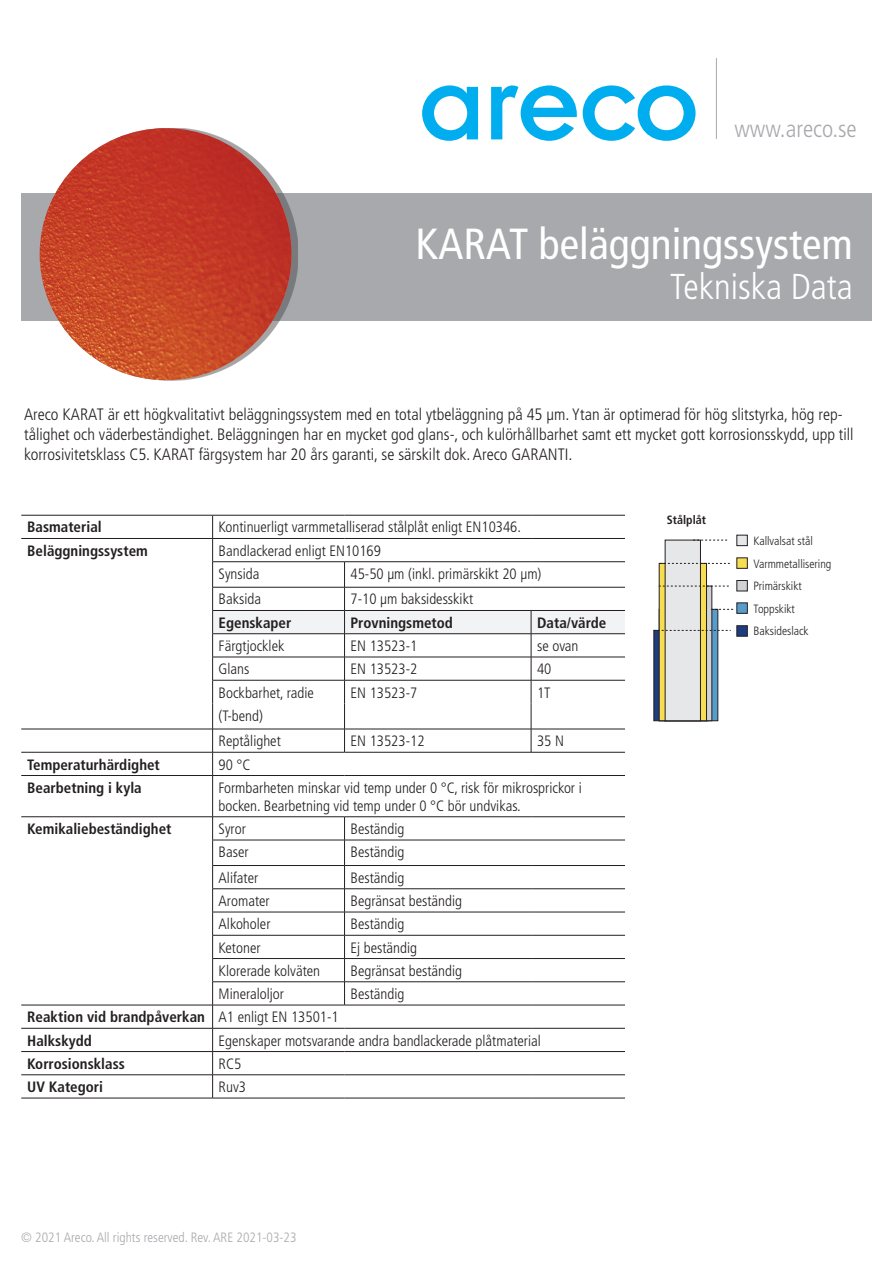
<style>
.page{position:relative;width:893px;height:1263px;background:#fff}
.page>*{position:absolute;margin:0;border:0;box-sizing:border-box;transform-origin:0 0}
.t1{font:condensed 43.5px "Frutiger";color:#fff}
.t2{font:300 condensed 36px "Frutiger";color:#fff}
.t3{font:300 condensed 24px "Frutiger";color:#a8a9ad}
.t4{font:300 condensed 16.5px/19.8px "Frutiger";color:#231f20}
.t5{font:300 condensed 15px/23.2px "Frutiger";color:#231f20}
.t6{font:700 condensed 15px/23.2px "Frutiger";color:#231f20}
.t7{font:300 condensed 13.5px "Frutiger";color:#a8a9ad}
.t8{font:300 condensed 12px/22.5px "Frutiger";color:#231f20}
.t9{font:700 condensed 12px "Frutiger";color:#231f20}
.s1{font-weight:300}
</style>
<div class="page">
<svg style="left:653px;top:534px;width:95px;height:188px"></svg>
<div style="left:659px;top:609px;width:59px;height:112px;background:linear-gradient(to bottom,#579ccb,#579ccb)"></div>
<svg style="left:654px;top:631px;width:5px;height:90px"></svg>
<div style="left:664px;top:586px;width:48px;height:135px;background:#d1d2d4"></div>
<div style="left:659px;top:563px;width:48px;height:158px;background:linear-gradient(to bottom,#f4db51,#f7de52);border:1px solid #231f20"></div>
<div style="left:665px;top:540px;width:35px;height:181px;background:#e6e7e9"></div>
<svg style="left:693px;top:540px;width:34px;height:1px"></svg>
<svg style="left:660px;top:563px;width:70px;height:1px"></svg>
<svg style="left:659px;top:586px;width:71px;height:1px"></svg>
<svg style="left:654px;top:630px;width:77px;height:1px"></svg>
<svg style="left:711px;top:609px;width:23px;height:1px"></svg>
<div style="left:737px;top:535px;width:10px;height:11px;background:#e6e7e9;border:1px solid #231f20"></div>
<div style="left:737px;top:558px;width:10px;height:10px;background:#f6dd52"></div>
<div style="left:737px;top:580px;width:10px;height:11px;background:#d1d2d4;border:1px solid #231f20"></div>
<div style="left:737px;top:603px;width:10px;height:10px;background:#579ccb"></div>
<div style="left:737px;top:626px;width:10px;height:10px;background:#1d3d80"></div>
<hr style="left:716px;top:58px;width:1px;height:81px;background:#a8a9ad">
<hr style="left:21px;top:515px;width:192px;height:1px;background:#231f20">
<hr style="left:21px;top:538px;width:192px;height:1px;background:#231f20">
<hr style="left:21px;top:729px;width:192px;height:1px;background:#231f20">
<hr style="left:21px;top:752px;width:192px;height:1px;background:#231f20">
<svg style="left:212px;top:515px;width:413px;height:260px"></svg>
<hr style="left:345px;top:752px;width:186px;height:1px;background:#231f20">
<hr style="left:531px;top:752px;width:94px;height:1px;background:#231f20">
<hr style="left:21px;top:775px;width:192px;height:1px;background:#231f20">
<hr style="left:213px;top:775px;width:132px;height:1px;background:#231f20">
<hr style="left:212px;top:776px;width:1px;height:40px;background:#231f20">
<hr style="left:345px;top:775px;width:186px;height:1px;background:#231f20">
<hr style="left:531px;top:775px;width:94px;height:1px;background:#231f20">
<hr style="left:21px;top:816px;width:192px;height:1px;background:#231f20">
<hr style="left:213px;top:816px;width:132px;height:1px;background:#231f20">
<hr style="left:345px;top:816px;width:186px;height:1px;background:#231f20">
<hr style="left:531px;top:816px;width:94px;height:1px;background:#231f20">
<hr style="left:212px;top:840px;width:133px;height:1px;background:#231f20">
<hr style="left:345px;top:840px;width:186px;height:1px;background:#231f20">
<hr style="left:531px;top:840px;width:94px;height:1px;background:#231f20">
<hr style="left:212px;top:865px;width:133px;height:1px;background:#231f20">
<hr style="left:345px;top:865px;width:186px;height:1px;background:#231f20">
<hr style="left:531px;top:865px;width:94px;height:1px;background:#231f20">
<hr style="left:212px;top:888px;width:133px;height:1px;background:#231f20">
<hr style="left:345px;top:888px;width:186px;height:1px;background:#231f20">
<hr style="left:531px;top:888px;width:94px;height:1px;background:#231f20">
<hr style="left:212px;top:912px;width:133px;height:1px;background:#231f20">
<hr style="left:345px;top:912px;width:186px;height:1px;background:#231f20">
<hr style="left:531px;top:912px;width:94px;height:1px;background:#231f20">
<hr style="left:212px;top:935px;width:133px;height:1px;background:#231f20">
<hr style="left:345px;top:935px;width:186px;height:1px;background:#231f20">
<hr style="left:531px;top:935px;width:94px;height:1px;background:#231f20">
<hr style="left:212px;top:958px;width:133px;height:1px;background:#231f20">
<hr style="left:345px;top:958px;width:186px;height:1px;background:#231f20">
<hr style="left:531px;top:958px;width:94px;height:1px;background:#231f20">
<hr style="left:212px;top:981px;width:133px;height:1px;background:#231f20">
<hr style="left:345px;top:981px;width:186px;height:1px;background:#231f20">
<svg style="left:344px;top:817px;width:1px;height:188px"></svg>
<hr style="left:531px;top:981px;width:94px;height:1px;background:#231f20">
<hr style="left:21px;top:1005px;width:192px;height:1px;background:#231f20">
<hr style="left:213px;top:1005px;width:132px;height:1px;background:#231f20">
<hr style="left:345px;top:1005px;width:186px;height:1px;background:#231f20">
<hr style="left:531px;top:1005px;width:94px;height:1px;background:#231f20">
<hr style="left:21px;top:1028px;width:192px;height:1px;background:#231f20">
<hr style="left:213px;top:1028px;width:132px;height:1px;background:#231f20">
<hr style="left:345px;top:1028px;width:186px;height:1px;background:#231f20">
<hr style="left:531px;top:1028px;width:94px;height:1px;background:#231f20">
<hr style="left:21px;top:1051px;width:192px;height:1px;background:#231f20">
<hr style="left:213px;top:1051px;width:132px;height:1px;background:#231f20">
<hr style="left:345px;top:1051px;width:186px;height:1px;background:#231f20">
<hr style="left:531px;top:1051px;width:94px;height:1px;background:#231f20">
<hr style="left:21px;top:1074px;width:192px;height:1px;background:#231f20">
<hr style="left:213px;top:1074px;width:132px;height:1px;background:#231f20">
<svg style="left:212px;top:817px;width:1px;height:281px"></svg>
<hr style="left:345px;top:1074px;width:186px;height:1px;background:#231f20">
<hr style="left:531px;top:1074px;width:94px;height:1px;background:#231f20">
<hr style="left:21px;top:1098px;width:192px;height:1px;background:#231f20">
<hr style="left:213px;top:1098px;width:132px;height:1px;background:#231f20">
<hr style="left:345px;top:1098px;width:186px;height:1px;background:#231f20">
<hr style="left:531px;top:1098px;width:94px;height:1px;background:#231f20">
<div style="left:21px;top:193px;width:851px;height:127px;background:#a8a9ad"></div>
<svg style="left:422px;top:85px;width:56px;height:56px"></svg>
<svg style="left:491px;top:85px;width:86px;height:56px"></svg>
<svg style="left:583px;top:85px;width:113px;height:56px"></svg>
<div style="left:46px;top:128px;width:252px;height:252px;background:#4b4c4d;opacity:.5"></div>
<img style="left:40px;top:128px;width:252px;height:252px;border-radius:126px">
<h3 class="t3" style="left:734px;top:115px;width:124px">www.areco.se</h3>
<h1 class="t1" style="left:416px;top:218px;width:438px">KARAT beläggningssystem</h1>
<h2 class="t2" style="left:670px;top:266px;width:184px">Tekniska Data</h2>
<p class="t4" style="left:24px;top:405px;width:831px">Areco KARAT är ett högkvalitativt beläggningssystem med en total ytbeläggning på 45 μm. Ytan är optimerad för hög slitstyrka, hög rep&shy;tålighet och väderbeständighet. Beläggningen har en mycket god glans-, och kulörhållbarhet samt ett mycket gott korrosionsskydd, upp till korrosivitetsklass C5. KARAT färgsystem har 20 års garanti, se särskilt dok. Areco GARANTI.</p>
<p class="t6" style="left:27px;top:516px;width:76px">Basmaterial</p>
<p class="t5" style="left:219px;top:516px;width:304px">Kontinuerligt varmmetalliserad stålplåt enligt EN10346.</p>
<p class="t6" style="left:27px;top:539px;width:122px">Beläggningssystem</p>
<p class="t5" style="left:219px;top:539px;width:164px">Bandlackerad enligt EN10169<br>Synsida</p>
<p class="t5" style="left:351px;top:562px;width:192px">45-50 µm (inkl. primärskikt 20 µm)</p>
<p class="t5" style="left:219px;top:588px;width:44px">Baksida</p>
<p class="t5" style="left:351px;top:588px;width:124px">7-10 µm baksidesskikt</p>
<p class="t6" style="left:219px;top:611px;width:74px">Egenskaper</p>
<p class="t6" style="left:351px;top:611px;width:104px">Provningsmetod</p>
<p class="t6" style="left:537px;top:611px;width:71px">Data/värde</p>
<p class="t5" style="left:219px;top:634px;width:67px">Färgtjocklek</p>
<p class="t5" style="left:351px;top:634px;width:68px">EN 13523-1</p>
<p class="t5" style="left:537px;top:634px;width:43px">se ovan</p>
<p class="t5" style="left:219px;top:658px;width:32px">Glans</p>
<p class="t5" style="left:351px;top:658px;width:68px">EN 13523-2</p>
<p class="t5" style="left:537px;top:658px;width:16px">40</p>
<p class="t5" style="left:219px;top:681px;width:97px">Bockbarhet, radie</p>
<p class="t5" style="left:351px;top:681px;width:68px">EN 13523-7</p>
<p class="t5" style="left:537px;top:681px;width:15px">1T</p>
<p class="t5" style="left:219px;top:703px;width:64px;line-height:25.5px">(T-bend)<br>Reptålighet</p>
<p class="t5" style="left:351px;top:730px;width:75px">EN 13523-12</p>
<p class="t5" style="left:537px;top:730px;width:28px">35 N</p>
<p class="t6" style="left:27px;top:753px;width:134px">Temperaturhärdighet</p>
<p class="t5" style="left:219px;top:753px;width:34px">90 °C</p>
<p class="t6" style="left:27px;top:776px;width:116px">Bearbetning i kyla</p>
<p class="t5" style="left:219px;top:779px;width:365px;line-height:18px">Formbarheten minskar vid temp under 0 °C, risk för mikrosprickor i bocken. Bearbetning vid temp under 0 °C bör undvikas.</p>
<p class="t6" style="left:27px;top:817px;width:146px">Kemikaliebeständighet</p>
<p class="t5" style="left:219px;top:817px;width:29px">Syror</p>
<p class="t5" style="left:351px;top:817px;width:55px">Beständig</p>
<p class="t5" style="left:219px;top:841px;width:31px">Baser</p>
<p class="t5" style="left:351px;top:841px;width:55px">Beständig</p>
<p class="t5" style="left:219px;top:866px;width:41px">Alifater</p>
<p class="t5" style="left:351px;top:866px;width:55px">Beständig</p>
<p class="t5" style="left:219px;top:889px;width:53px">Aromater</p>
<p class="t5" style="left:351px;top:889px;width:113px">Begränsat beständig</p>
<p class="t5" style="left:219px;top:913px;width:53px">Alkoholer</p>
<p class="t5" style="left:351px;top:913px;width:55px">Beständig</p>
<p class="t5" style="left:219px;top:936px;width:43px">Ketoner</p>
<p class="t5" style="left:351px;top:936px;width:68px">Ej beständig</p>
<p class="t5" style="left:219px;top:959px;width:103px">Klorerade kolväten</p>
<p class="t5" style="left:351px;top:959px;width:113px">Begränsat beständig</p>
<p class="t5" style="left:219px;top:982px;width:67px">Mineraloljor</p>
<p class="t5" style="left:351px;top:982px;width:55px">Beständig</p>
<p class="t6" style="left:27px;top:1005px;width:313px">Reaktion vid brandpåverkan <span class="s1">A1 enligt EN 13501-1<br></span>Halkskydd</p>
<p class="t5" style="left:219px;top:1029px;width:324px">Egenskaper motsvarande andra bandlackerade plåtmaterial</p>
<p class="t6" style="left:27px;top:1052px;width:99px">Korrosionsklass</p>
<p class="t5" style="left:219px;top:1052px;width:24px">RC5</p>
<p class="t6" style="left:27px;top:1075px;width:77px">UV Kategori</p>
<p class="t5" style="left:219px;top:1075px;width:29px">Ruv3</p>
<p class="t7" style="left:21px;top:1229px;width:277px">© 2021 Areco. All rights reserved. Rev. ARE 2021-03-23</p>
<p class="t9" style="left:667px;top:512px;width:41px">Stålplåt</p>
<p class="t8" style="left:753px;top:530px;width:80px">Kallvalsat stål<br>Varmmetallisering<br>Primärskikt<br>Toppskikt<br>Baksideslack</p>
</div>
